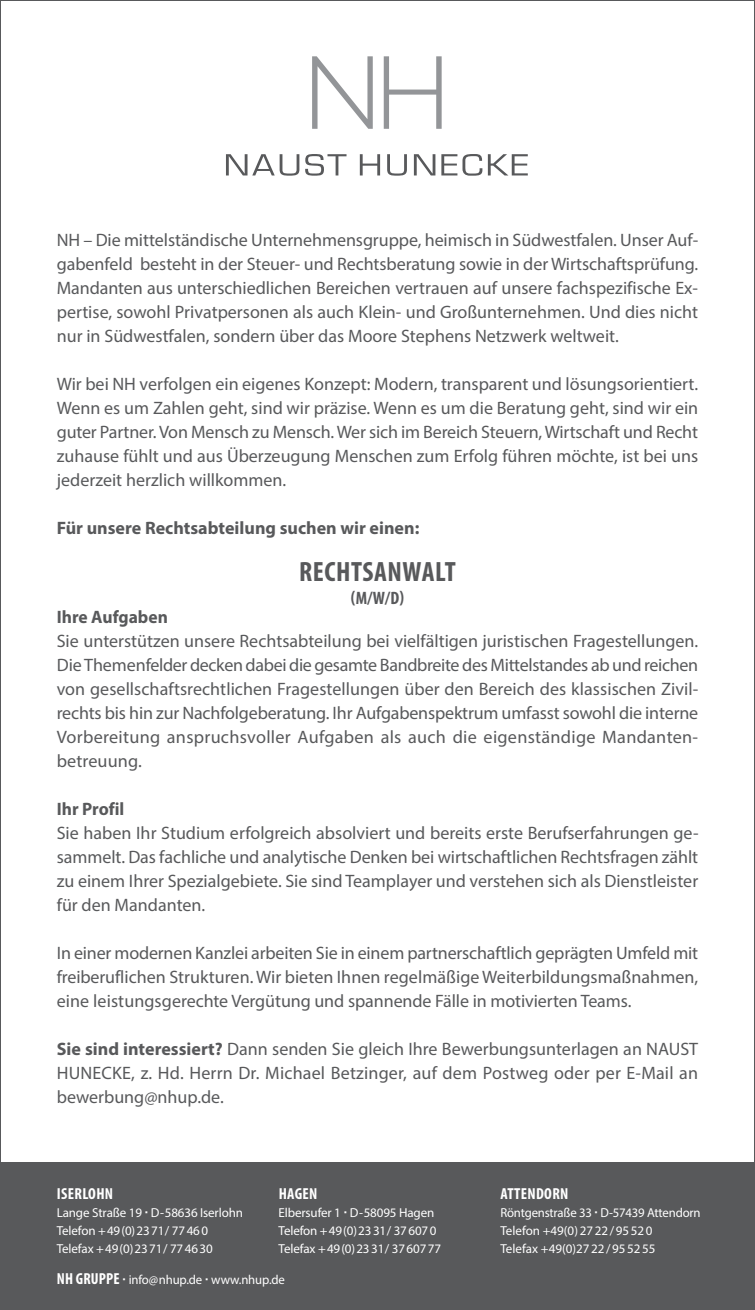
<style>
.page{position:relative;width:755px;height:1310px;background:#fff}
.page>*{position:absolute;margin:0;border:0;box-sizing:border-box;transform-origin:0 0}
.t1{font:700 condensed 28px "Myriad Pro";letter-spacing:.02em;color:#58595b}
.t2{font:18px/24px "Myriad Pro";color:#58595b;text-align:justify}
.t3{font:700 18px "Myriad Pro";color:#58595b}
.t4{font:700 condensed 18px "Myriad Pro";color:#58595b}
.t5{font:700 condensed 16px "Myriad Pro";letter-spacing:.02em;color:#fff}
.t6{font:13px/18px "Myriad Pro";letter-spacing:-.01em;color:#fff}
.s1{font-weight:700}
.s2{font-weight:700;font-stretch:condensed;font-size:16px}
</style>
<div class="page">
<div style="left:0;top:1162px;width:754px;height:148px;background:#58595b"></div>
<svg style="left:226px;top:154px;width:301px;height:22px"></svg>
<svg style="left:383px;top:56px;width:58px;height:73px"></svg>
<svg style="left:312px;top:56px;width:60px;height:73px"></svg>
<p class="t2" style="left:57px;top:229px;width:642px">NH – Die mittelständische Unternehmensgruppe, heimisch in Südwestfalen. Unser Auf&shy;gabenfeld besteht in der Steuer- und Rechtsberatung sowie in der Wirtschaftsprüfung.<br>Mandanten aus unter schiedlichen Bereichen vertrauen auf unsere fachspezifische Ex&shy;pertise, sowohl Privatpersonen als auch Klein- und Großunternehmen. Und dies nicht nur in Südwestfalen, sondern über das Moore Stephens Netzwerk weltweit.</p>
<p class="t2" style="left:57px;top:373px;width:642px">Wir bei NH verfolgen ein eigenes Konzept: Modern, transparent und lösungsorientiert.<br>Wenn es um Zahlen geht, sind wir präzise. Wenn es um die Beratung geht, sind wir ein guter Partner. Von Mensch zu Mensch. Wer sich im Bereich Steuern, Wirtschaft und Recht zuhause fühlt und aus Überzeugung Menschen zum Erfolg führen möchte, ist bei uns jederzeit herzlich willkommen.</p>
<p class="t3" style="left:57px;top:521px;width:364px">Für unsere Rechtsabteilung suchen wir einen:</p>
<h1 class="t1" style="left:299px;top:555px;width:158px">RECHTSANWALT</h1>
<p class="t4" style="left:350px;top:587px;width:55px">(M/W/D)</p>
<p class="t3" style="left:57px;top:610px;width:113px">Ihre Aufgaben</p>
<p class="t2" style="left:57px;top:630px;width:642px">Sie unterstützen unsere Rechtsabteilung bei vielfältigen juristischen Fragestellungen.<br>Die Themen felder decken dabei die gesamte Bandbreite des Mittelstandes ab und reichen von gesellschaftsrechtlichen Fragestellungen über den Bereich des klassischen Zivil&shy;rechts bis hin zur Nachfolgeberatung. Ihr Aufgabenspektrum umfasst sowohl die interne Vorbereitung anspruchsvoller Aufgaben als auch die eigenständige Mandanten&shy;betreuung.</p>
<p class="t3" style="left:57px;top:802px;width:69px">Ihr Profil</p>
<p class="t2" style="left:57px;top:822px;width:643px">Sie haben Ihr Studium erfolgreich absolviert und bereits erste Berufserfahrungen ge&shy;sammelt. Das fachliche und analytische Denken bei wirtschaftlichen Rechtsfragen zählt zu einem Ihrer Spezialgebiete. Sie sind Teamplayer und verstehen sich als Dienstleister für den Mandanten.</p>
<p class="t2" style="left:57px;top:942px;width:642px">In einer modernen Kanzlei arbeiten Sie in einem partnerschaftlich geprägten Umfeld mit freiberuflichen Strukturen. Wir bieten Ihnen regelmäßige Weiterbildungsmaßnahmen, eine leistungs gerechte Vergütung und spannende Fälle in motivierten Teams.</p>
<p class="t2" style="left:57px;top:1038px;width:642px"><span class="s1">Sie sind interessiert?</span> Dann senden Sie gleich Ihre Bewerbungsunterlagen an NAUST HUNECKE, z. Hd. Herrn Dr. Michael Betzinger, auf dem Postweg oder per E-Mail an bewerbung@nhup.de.</p>
<p class="t5" style="left:57px;top:1184px;width:58px">ISERLOHN</p>
<p class="t6" style="left:57px;top:1205px;width:188px">Lange Straße 19 D-58636 Iserlohn<br>Telefon +49(0)23 71/ 77 46 0<br>Telefax +49(0)23 71/ 77 46 30</p>
<p class="t5" style="left:278px;top:1184px;width:40px">HAGEN</p>
<p class="t6" style="left:278px;top:1205px;width:164px">Elbersufer 1 D-58095 Hagen<br>Telefon +49(0)23 31/ 37 607 0<br>Telefax +49(0)23 31/ 37 607 77</p>
<p class="t6" style="left:57px;top:1271px;width:229px"><span class="s2">NH GRUPPE</span> info@nhup.de www.nhup.de</p>
<p class="t5" style="left:500px;top:1184px;width:69px">ATTENDORN</p>
<p class="t6" style="left:500px;top:1205px;width:201px">Röntgenstraße 33 D-57439 Attendorn<br>Telefon +49(0) 27 22 / 95 52 0<br>Telefax +49(0)27 22 / 95 52 55</p>
</div>
